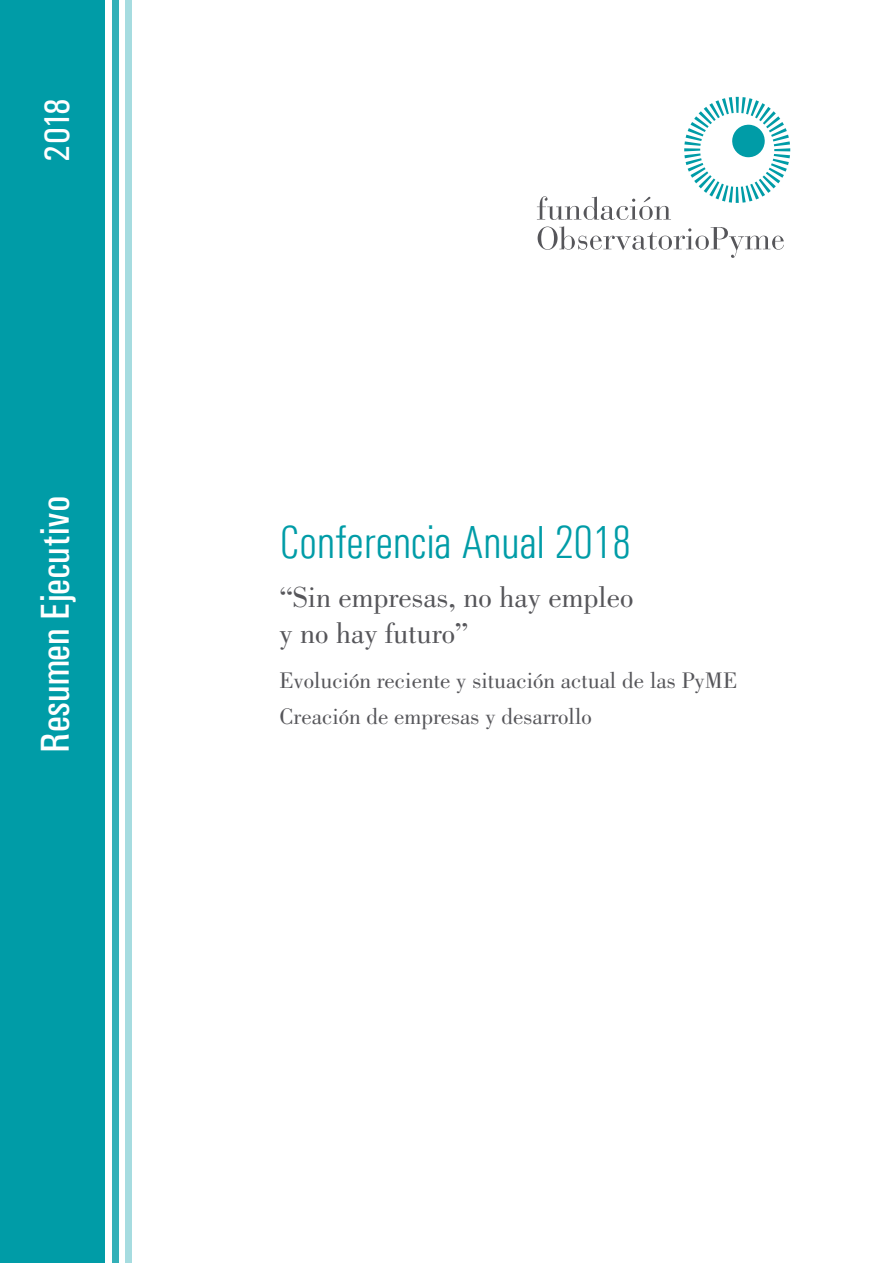
<style>
.page{position:relative;width:893px;height:1263px;background:#fff}
.page>*{position:absolute;margin:0;border:0;box-sizing:border-box;transform-origin:0 0}
.t1{font:300 condensed 46.5px "Univers";color:#009ca7}
.t2{font:500 40.5px "Univers Condensed";color:#fff}
.t3{font:500 36px "Univers Condensed";color:#fff}
.t4{font:30px/36px "Bodoni Std";color:#56565a}
.t5{font:23.25px/36px "Bodoni Std";color:#56565a}
</style>
<div class="page">
<div style="left:0;top:0;width:104px;height:1263px;background:#009ca7"></div>
<div style="left:126px;top:0;width:6px;height:1263px;background:#a6dce0"></div>
<div style="left:112px;top:0;width:6px;height:1263px;background:#33b0b8"></div>
<svg style="left:537px;top:196px;width:134px;height:24px"></svg>
<svg style="left:538px;top:226px;width:246px;height:32px"></svg>
<svg style="left:684px;top:97px;width:106px;height:106px"></svg>
<h3 class="t3" style="left:36px;top:162px;width:65px;rotate:-90deg">2018</h3>
<h2 class="t2" style="left:31px;top:752px;width:258px;rotate:-90deg">Resumen Ejecutivo</h2>
<h1 class="t1" style="left:279px;top:515px;width:353px">Conferencia Anual 2018</h1>
<p class="t4" style="left:279px;top:579px;width:356px">“Sin empresas, no hay empleo y no hay futuro”</p>
<p class="t5" style="left:279px;top:662px;width:459px">Evolución reciente y situación actual de las PyME<br>Creación de empresas y desarrollo</p>
</div>
